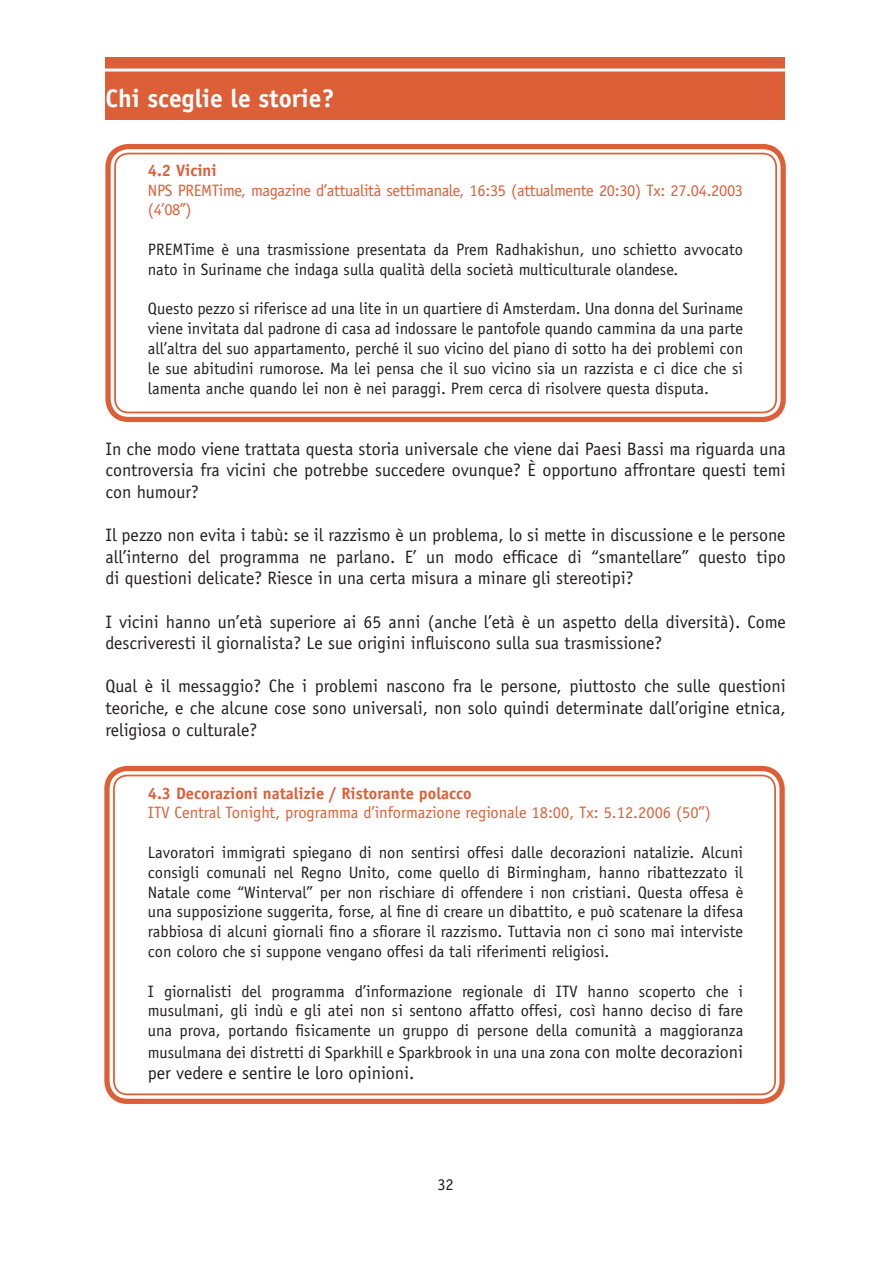
<style>
.page{position:relative;width:895px;height:1265px;background:#fff}
.page>*{position:absolute;margin:0;border:0;box-sizing:border-box;transform-origin:0 0}
.t1{font:700 25.5px "Officina Sans Std";color:#fff}
.t2{font:18px/21.6px "Officina Sans Std";color:#231f20;text-align:justify}
.t3{font:16.5px/19.8px "Officina Sans Std";color:#231f20;text-align:justify}
.t4{font:16.5px/19.8px "Officina Sans Std";letter-spacing:-.02em;color:#dd5f37}
.t5{font:16.5px "Officina Sans Std";color:#dd5f37}
.t6{font:700 16.5px "Officina Sans Std";color:#dd5f37}
.s1{font-size:18px}
</style>
<div class="page">
<div style="left:105px;top:57px;width:680px;height:63px;background:#dd5f37"></div>
<hr style="left:94px;top:69px;width:710px;height:3px;background:#fff">
<div style="left:105px;top:144px;width:681px;height:278px;border:5px solid #dd5f37;border-radius:21px"></div>
<div style="left:114px;top:153px;width:663px;height:260px;border:2px solid #dd5f37;border-radius:14px"></div>
<div style="left:104px;top:766px;width:681px;height:338px;border:5px solid #dd5f37;border-radius:21px"></div>
<div style="left:113px;top:774px;width:663px;height:321px;border:2px solid #dd5f37;border-radius:14px"></div>
<h1 class="t1" style="left:105px;top:82px;width:231px">Chi sceglie le storie?</h1>
<p class="t6" style="left:148px;top:160px;width:70px">4.2 Vicini</p>
<p class="t4" style="left:148px;top:180px;width:597px">NPS PREMTime, magazine d’attualità settimanale, 16:35 (attualmente 20:30) Tx: 27.04.2003 (4’08’’)</p>
<p class="t3" style="left:148px;top:239px;width:597px">PREMTime è una trasmissione presentata da Prem Radhakishun, uno schietto avvocato nato in Suriname che indaga sulla qualità della società multiculturale olandese.</p>
<p class="t3" style="left:148px;top:299px;width:597px">Questo pezzo si riferisce ad una lite in un quartiere di Amsterdam. Una donna del Suriname viene invitata dal padrone di casa ad indossare le pantofole quando cammina da una parte all’altra del suo appartamento, perché il suo vicino del piano di sotto ha dei problemi con le sue abitudini rumorose. Ma lei pensa che il suo vicino sia un razzista e ci dice che si lamenta anche quando lei non è nei paraggi. Prem cerca di risolvere questa disputa.</p>
<p class="t2" style="left:105px;top:438px;width:682px">In che modo viene trattata questa storia universale che viene dai Paesi Bassi ma riguarda una controversia fra vicini che potrebbe succedere ovunque? È opportuno affrontare questi temi con humour?</p>
<p class="t2" style="left:105px;top:524px;width:682px">Il pezzo non evita i tabù: se il razzismo è un problema, lo si mette in discussione e le persone all’interno del programma ne parlano. E’ un modo efficace di “smantellare” questo tipo di questioni delicate? Riesce in una certa misura a minare gli stereotipi?</p>
<p class="t2" style="left:105px;top:611px;width:682px">I vicini hanno un’età superiore ai 65 anni (anche l’età è un aspetto della diversità). Come descriveresti il giornalista? Le sue origini influiscono sulla sua trasmissione?</p>
<p class="t2" style="left:105px;top:675px;width:682px">Qual è il messaggio? Che i problemi nascono fra le persone, piuttosto che sulle questioni teoriche, e che alcune cose sono universali, non solo quindi determinate dall’origine etnica, religiosa o culturale?</p>
<p class="t6" style="left:148px;top:783px;width:325px">4.3 Decorazioni natalizie / Ristorante polacco</p>
<p class="t5" style="left:148px;top:803px;width:564px">ITV Central Tonight, programma d’informazione regionale 18:00, Tx: 5.12.2006 (50’’)</p>
<p class="t3" style="left:148px;top:842px;width:597px">Lavoratori immigrati spiegano di non sentirsi offesi dalle decorazioni natalizie. Alcuni consigli comunali nel Regno Unito, come quello di Birmingham, hanno ribattezzato il Natale come “Winterval” per non rischiare di offendere i non cristiani. Questa offesa è una supposizione suggerita, forse, al fine di creare un dibattito, e può scatenare la difesa rabbiosa di alcuni giornali fino a sfiorare il razzismo. Tuttavia non ci sono mai interviste con coloro che si suppone vengano offesi da tali riferimenti religiosi.</p>
<p class="t3" style="left:148px;top:981px;width:597px">I giornalisti del programma d’informazione regionale di ITV hanno scoperto che i musulmani, gli indù e gli atei non si sentono affatto offesi, così hanno deciso di fare una prova, portando fisicamente un gruppo di persone della comunità a maggioranza</p>
<p class="t3" style="left:148px;top:1042px;width:597px">musulmana dei distretti di Sparkhill e Sparkbrook in una una zona <span class="s1">con molte decorazioni</span></p>
<p class="t2" style="left:148px;top:1062px;width:268px">per vedere e sentire le loro opinioni.</p>
<p class="t3" style="left:437px;top:1175px;width:18px">32</p>
</div>
